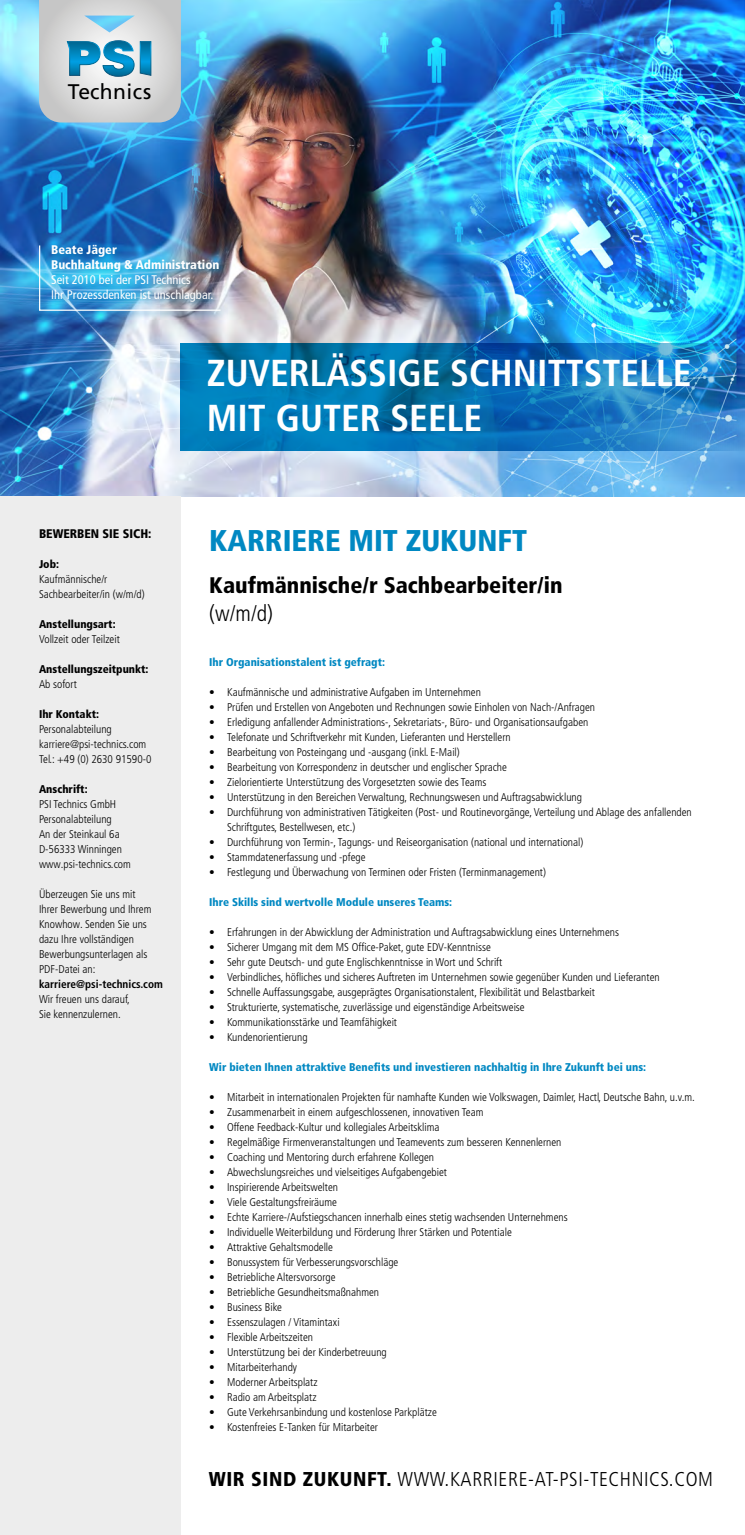
<style>
.page{position:relative;width:745px;height:1535px;background:#fff}
.page>*{position:absolute;margin:0;border:0;box-sizing:border-box;transform-origin:0 0}
.t1{font:700 condensed 37.5px/45px "Frutiger LT Pro";color:#fff}
.t2{font:900 condensed 30px "Frutiger LT Pro";color:#0088c2}
.t3{font:900 condensed 22.5px "Frutiger LT Pro";color:#000}
.t4{font:300 condensed 22.5px "Frutiger LT Pro";color:#000}
.t5{font:21.12px "Frutiger LT Pro";letter-spacing:.02em;color:#000}
.t6{font:300 condensed 20px "Frutiger LT Pro";letter-spacing:.03em;color:#000}
.t7{font:condensed 12.5px/15px "Frutiger LT Pro";color:#fff}
.t8{font:900 condensed 12.5px/15px "Frutiger LT Pro";color:#fff}
.t9{font:900 condensed 12.5px "Frutiger LT Pro";color:#000}
.t10{font:300 condensed 11.25px/15px "Frutiger LT Pro";color:#000}
.t11{font:900 condensed 11.25px "Frutiger LT Pro";color:#0088c2}
.t12{font:900 condensed 11.25px "Frutiger LT Pro";color:#000}
.t13{font:700 condensed 11.25px "Frutiger LT Pro";color:#000}
.s1{font-weight:900}
</style>
<div class="page">
<img style="left:0;top:0;width:744px;height:496px">
<svg style="left:39px;top:0;width:142px;height:122px;background:#b9cbd3"></svg>
<div style="left:0;top:496px;width:181px;height:1038px;background:#ededed"></div>
<div style="left:35px;top:242px;width:193px;height:77px;background:#0088c2;opacity:.75"></div>
<img style="left:38px;top:244px;width:184px;height:67px">
<svg style="left:181px;top:343px;width:563px;height:107px;background:#0e77b6"></svg>
<h3 class="t5" style="left:68px;top:79px;width:85px">Technics</h3>
<p class="t8" style="left:51px;top:242px;width:170px">Beate Jäger<br>Buchhaltung &amp; Administration</p>
<p class="t7" style="left:51px;top:272px;width:163px">Seit 2010 bei der PSI Technics<br>Ihr Prozessdenken ist unschlagbar.</p>
<p class="t9" style="left:39px;top:525px;width:114px">BEWERBEN SIE SICH:</p>
<p class="t12" style="left:39px;top:557px;width:22px">Job:</p>
<p class="t10" style="left:39px;top:571px;width:107px">Kaufmännische/r<br>Sachbearbeiter/in (w/m/d)</p>
<p class="t12" style="left:39px;top:617px;width:78px">Anstellungsart:</p>
<p class="t10" style="left:39px;top:631px;width:82px">Vollzeit oder Teilzeit</p>
<p class="t12" style="left:39px;top:662px;width:111px">Anstellungszeitpunkt:</p>
<p class="t10" style="left:39px;top:676px;width:39px">Ab sofort</p>
<p class="t12" style="left:39px;top:707px;width:61px">Ihr Kontakt:</p>
<p class="t10" style="left:39px;top:721px;width:114px">Personalabteilung karriere@psi-technics.com<br>Tel.: +49 (0) 2630 91590-0</p>
<p class="t12" style="left:39px;top:782px;width:50px">Anschrift:</p>
<p class="t10" style="left:39px;top:796px;width:93px">PSI Technics GmbH<br>Personalabteilung<br>An der Steinkaul 6a<br>D-56333 Winningen www.psi-technics.com</p>
<p class="t10" style="left:39px;top:886px;width:114px">Überzeugen Sie uns mit<br>Ihrer Bewerbung und Ihrem<br>Knowhow. Senden Sie uns dazu Ihre vollständigen<br>Bewerbungsunterlagen als<br>PDF-Datei an:</p>
<p class="t13" style="left:39px;top:977px;width:125px">karriere@psi-technics.com</p>
<p class="t10" style="left:39px;top:991px;width:92px">Wir freuen uns darauf,<br>Sie kennenzulernen.</p>
<h1 class="t1" style="left:207px;top:351px;width:485px">ZUVERLÄSSIGE SCHNITTSTELLE<br>MIT GUTER SEELE</h1>
<h2 class="t2" style="left:209px;top:522px;width:319px">KARRIERE MIT ZUKUNFT</h2>
<h3 class="t3" style="left:209px;top:572px;width:354px">Kaufmännische/r Sachbearbeiter/in</h3>
<h3 class="t4" style="left:209px;top:600px;width:65px">(w/m/d)</h3>
<p class="t11" style="left:209px;top:655px;width:177px">Ihr Organisationstalent ist gefragt:</p>
<p class="t10" style="left:209px;top:684px;width:273px">• Kaufmännische und administrative Aufgaben im Unternehmen</p>
<p class="t10" style="left:209px;top:699px;width:387px">• Prüfen und Erstellen von Angeboten und Rechnungen sowie Einholen von Nach-/Anfragen</p>
<p class="t10" style="left:209px;top:714px;width:380px">• Erledigung anfallender Administrations-, Sekretariats-, Büro- und Organisationsaufgaben</p>
<p class="t10" style="left:209px;top:729px;width:303px">• Telefonate und Schriftverkehr mit Kunden, Lieferanten und Herstellern</p>
<p class="t10" style="left:209px;top:744px;width:252px">• Bearbeitung von Posteingang und -ausgang (inkl. E-Mail)</p>
<p class="t10" style="left:209px;top:759px;width:299px">• Bearbeitung von Korrespondenz in deutscher und englischer Sprache</p>
<p class="t10" style="left:209px;top:774px;width:278px">• Zielorientierte Unterstützung des Vorgesetzten sowie des Teams</p>
<p class="t10" style="left:209px;top:789px;width:374px">• Unterstützung in den Bereichen Verwaltung, Rechnungswesen und Auftragsabwicklung</p>
<p class="t10" style="left:227px;top:804px;width:466px;text-indent:-18px">• Durchführung von administrativen Tätigkeiten (Post- und Routinevorgänge, Verteilung und Ablage des anfallenden<br>Schriftgutes, Bestellwesen, etc.)</p>
<p class="t10" style="left:209px;top:834px;width:375px">• Durchführung von Termin-, Tagungs- und Reiseorganisation (national und international)</p>
<p class="t10" style="left:209px;top:849px;width:158px">• Stammdatenerfassung und -pfege</p>
<p class="t10" style="left:209px;top:864px;width:338px">• Festlegung und Überwachung von Terminen oder Fristen (Terminmanagement)</p>
<p class="t11" style="left:209px;top:895px;width:244px">Ihre Skills sind wertvolle Module unseres Teams:</p>
<p class="t10" style="left:209px;top:924px;width:411px">• Erfahrungen in der Abwicklung der Administration und Auftragsabwicklung eines Unternehmens</p>
<p class="t10" style="left:209px;top:939px;width:283px">• Sicherer Umgang mit dem MS Office-Paket, gute EDV-Kenntnisse</p>
<p class="t10" style="left:209px;top:954px;width:294px">• Sehr gute Deutsch- und gute Englischkenntnisse in Wort und Schrift</p>
<p class="t10" style="left:209px;top:969px;width:451px">• Verbindliches, höfliches und sicheres Auftreten im Unternehmen sowie gegenüber Kunden und Lieferanten</p>
<p class="t10" style="left:209px;top:984px;width:387px">• Schnelle Auffassungsgabe, ausgeprägtes Organisationstalent, Flexibilität und Belastbarkeit</p>
<p class="t10" style="left:209px;top:999px;width:317px">• Strukturierte, systematische, zuverlässige und eigenständige Arbeitsweise</p>
<p class="t10" style="left:209px;top:1014px;width:189px">• Kommunikationsstärke und Teamfähigkeit</p>
<p class="t10" style="left:209px;top:1029px;width:100px">• Kundenorientierung</p>
<p class="t11" style="left:209px;top:1060px;width:438px">Wir bieten Ihnen attraktive Benefits und investieren nachhaltig in Ihre Zukunft bei uns:</p>
<p class="t10" style="left:209px;top:1089px;width:486px">• Mitarbeit in internationalen Projekten für namhafte Kunden wie Volkswagen, Daimler, Hactl, Deutsche Bahn, u.v.m.</p>
<p class="t10" style="left:209px;top:1104px;width:275px">• Zusammenarbeit in einem aufgeschlossenen, innovativen Team</p>
<p class="t10" style="left:209px;top:1119px;width:231px">• Offene Feedback-Kultur und kollegiales Arbeitsklima</p>
<p class="t10" style="left:209px;top:1134px;width:353px">• Regelmäßige Firmenveranstaltungen und Teamevents zum besseren Kennenlernen</p>
<p class="t10" style="left:209px;top:1149px;width:226px">• Coaching und Mentoring durch erfahrene Kollegen</p>
<p class="t10" style="left:209px;top:1164px;width:239px">• Abwechslungsreiches und vielseitiges Aufgabengebiet</p>
<p class="t10" style="left:209px;top:1179px;width:130px">• Inspirierende Arbeitswelten</p>
<p class="t10" style="left:209px;top:1194px;width:129px">• Viele Gestaltungsfreiräume</p>
<p class="t10" style="left:209px;top:1209px;width:359px">• Echte Karriere-/Aufstiegschancen innerhalb eines stetig wachsenden Unternehmens</p>
<p class="t10" style="left:209px;top:1224px;width:304px">• Individuelle Weiterbildung und Förderung Ihrer Stärken und Potentiale</p>
<p class="t10" style="left:209px;top:1239px;width:125px">• Attraktive Gehaltsmodelle</p>
<p class="t10" style="left:209px;top:1254px;width:190px">• Bonussystem für Verbesserungsvorschläge</p>
<p class="t10" style="left:209px;top:1269px;width:128px">• Betriebliche Altersvorsorge</p>
<p class="t10" style="left:209px;top:1284px;width:171px">• Betriebliche Gesundheitsmaßnahmen</p>
<p class="t10" style="left:209px;top:1299px;width:74px">• Business Bike</p>
<p class="t10" style="left:209px;top:1314px;width:132px">• Essenszulagen / Vitamintaxi</p>
<p class="t10" style="left:209px;top:1329px;width:105px">• Flexible Arbeitszeiten</p>
<p class="t10" style="left:209px;top:1344px;width:179px">• Unterstützung bei der Kinderbetreuung</p>
<p class="t10" style="left:209px;top:1359px;width:89px">• Mitarbeiterhandy</p>
<p class="t10" style="left:209px;top:1374px;width:110px">• Moderner Arbeitsplatz</p>
<p class="t10" style="left:209px;top:1389px;width:109px">• Radio am Arbeitsplatz</p>
<p class="t10" style="left:209px;top:1404px;width:229px">• Gute Verkehrsanbindung und kostenlose Parkplätze</p>
<p class="t10" style="left:209px;top:1419px;width:170px">• Kostenfreies E-Tanken für Mitarbeiter</p>
<h3 class="t6" style="left:208px;top:1467px;width:505px"><span class="s1">WIR SIND ZUKUNFT.</span> WWW.KARRIERE-AT-PSI-TECHNICS.COM</h3>
</div>
